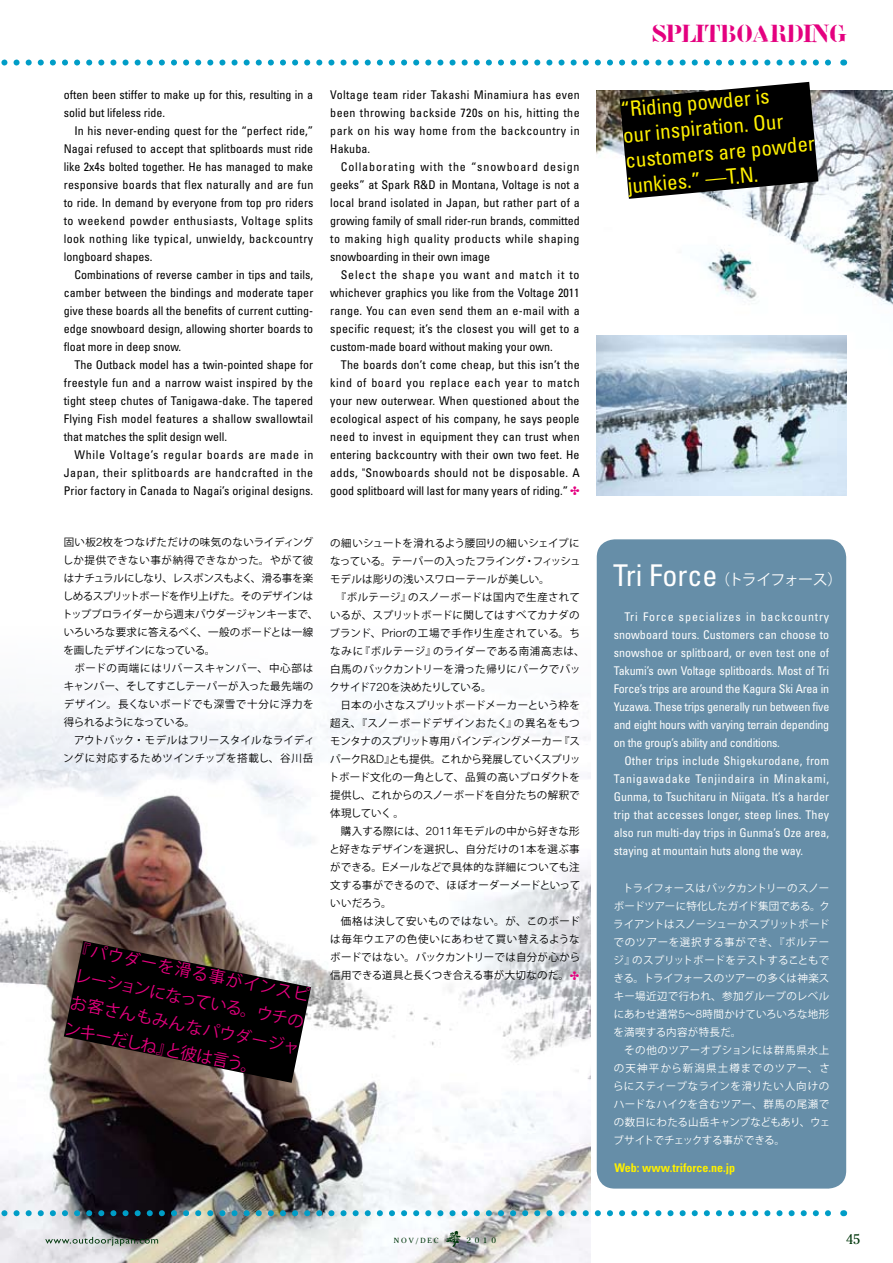
<style>
.page{position:relative;width:893px;height:1263px;background:#fff}
.page>*{position:absolute;margin:0;border:0;box-sizing:border-box;transform-origin:0 0}
.t1{font:condensed 21px/25.5px "Univers";color:#fff100}
.t2{font:16.5px/27px "Koz Go Std";color:#e4007f;text-align:justify}
.t3{font:15px "Koz Go Std";letter-spacing:-.07em;color:#fff}
.t4{font:13.8px "Cheltenham";color:#00370b}
.t5{font:condensed 12px/18px "Univers";color:#000;text-align:justify}
.t6{font:condensed 12px/18px "Univers";letter-spacing:-.01em;color:#fff;text-align:justify}
.t7{font:700 condensed 12px "Univers";color:#fff100}
.t8{font:10.5px/18px "Koz Go Std";letter-spacing:.005em;color:#000}
.t9{font:10.5px/18px "Koz Go Std";letter-spacing:.015em;color:#fff;text-align:justify}
.t10{font:10.5px "Koz Go Std";letter-spacing:-.045em;color:#000}
.t11{font:10.5px "Koz Go Std";letter-spacing:.04em;color:#000}
.t12{font:10.5px "Koz Go Std";letter-spacing:.025em;color:#000}
.t13{font:10.5px "Koz Go Std";letter-spacing:-.03em;color:#000}
.t14{font:10.5px "Koz Go Std";letter-spacing:-.035em;color:#000}
.t15{font:10.5px "Koz Go Std";letter-spacing:.05em;color:#000}
.t16{font:10.5px "Koz Go Std";letter-spacing:-.02em;color:#000}
.t17{font:10.5px "Koz Go Std";letter-spacing:.045em;color:#000}
.t18{font:10.5px "Koz Go Std";letter-spacing:.06em;color:#000}
.t19{font:7.8px "Cheltenham";color:#00370b;scale:1.15 1}
.t20{font:7.35px "Cheltenham";letter-spacing:.24em;color:#00370b;scale:1.05 1}
.s1{font-family:"Helvetica Neue";font-weight:300;font-size:11.55px}
.s2{font-family:"Arial Unicode MS";font-stretch:normal;color:#e4007f}
.s3{font-family:"Arial Unicode MS";font-size:12px;color:#e4007f}
.s4{font-family:"Univers";font-stretch:condensed;font-size:30px}
</style>
<div class="page">
<img style="left:597px;top:91px;width:295px;height:328px">
<img style="left:597px;top:336px;width:249px;height:159px">
<img style="left:0;top:703px;width:590px;height:560px">
<svg style="left:1px;top:60px;width:830px;height:6px"></svg>
<img style="left:0;top:1210px;width:831px;height:6px">
<svg style="left:64px;top:941px;width:247px;height:142px;background:#332d2a"></svg>
<svg style="left:620px;top:82px;width:198px;height:117px;background:#252525"></svg>
<div style="left:597px;top:539px;width:249px;height:649px;background:#668ea8;border-radius:18px"></div>
<svg style="left:45px;top:1237px;width:113px;height:9px"></svg>
<svg style="left:446px;top:1231px;width:15px;height:16px"></svg>
<p class="t5" style="left:64px;top:85px;width:251px">often been stiffer to make up for this, resulting in a solid but lifeless ride.</p>
<p class="t5" style="left:64px;top:121px;width:251px;text-indent:11px">In his never-ending quest for the “perfect ride,” Nagai refused to accept that splitboards must ride like 2x4s bolted together. He has managed to make responsive boards that flex naturally and are fun to ride. In demand by everyone from top pro riders to weekend powder enthusiasts, Voltage splits look nothing like typical, unwieldy, backcountry longboard shapes.</p>
<p class="t5" style="left:64px;top:265px;width:251px;text-indent:11px">Combinations of reverse camber in tips and tails, camber between the bindings and moderate taper give these boards all the benefits of current cutting&shy;edge snowboard design, allowing shorter boards to float more in deep snow.</p>
<p class="t5" style="left:64px;top:355px;width:251px;text-indent:11px">The Outback model has a twin-pointed shape for freestyle fun and a narrow waist inspired by the tight steep chutes of Tanigawa-dake. The tapered Flying Fish model features a shallow swallowtail that matches the split design well.</p>
<p class="t5" style="left:64px;top:445px;width:251px;text-indent:11px">While Voltage’s regular boards are made in Japan, their splitboards are handcrafted in the Prior factory in Canada to Nagai’s original designs.</p>
<p class="t8" style="left:62px;top:534px;width:258px">固い板<span class="s1">2</span>枚をつなげただけの味気のないライディングしか提供できない事が納得できなかった。やがて彼はナチュラルにしなり、レスポンスもよく、滑る事を楽しめるスプリットボードを作り上げた。そのデザインはトッププロライダーから週末パウダージャンキーまで、いろいろな要求に答えるべく、一般のボードとは一線を画したデザインになっている。</p>
<p class="t8" style="left:64px;top:660px;width:251px;text-align:justify;text-indent:11px">ボードの両端にはリバースキャンバー、中心部はキャンバー、そしてすこしテーパーが入った最先端のデザイン。長くないボードでも深雪で十分に浮力を得られるようになっている。</p>
<p class="t8" style="left:63px;top:732px;width:253px;text-align:right">アウトバック・モデルはフリースタイルなライディングに対応するためツインチップを搭載し、谷川岳</p>
<h2 class="t2" style="left:84px;top:935px;width:236px;text-indent:-7px;rotate:12deg">『パウダーを滑る事がインスピレーションになっている。ウチのお客さんもみんなパウダージャンキーだしね』と彼は言う。</h2>
<p class="t5" style="left:330px;top:85px;width:251px">Voltage team rider Takashi Minamiura has even been throwing backside 720s on his, hitting the park on his way home from the backcountry in Hakuba.</p>
<p class="t5" style="left:330px;top:157px;width:251px;text-indent:11px">Collaborating with the “snowboard design geeks” at Spark R&amp;D in Montana, Voltage is not a local brand isolated in Japan, but rather part of a growing family of small rider-run brands, committed to making high quality products while shaping snowboarding in their own image</p>
<p class="t5" style="left:330px;top:265px;width:251px;text-indent:11px">Select the shape you want and match it to whichever graphics you like from the Voltage 2011 range. You can even send them an e-mail with a specific request; it’s the closest you will get to a custom-made board without making your own.</p>
<p class="t5" style="left:330px;top:355px;width:251px;text-indent:11px">The boards don’t come cheap, but this isn’t the kind of board you replace each year to match your new outerwear. When questioned about the ecological aspect of his company, he says people need to invest in equipment they can trust when entering backcountry with their own two feet. He adds, "Snowboards should not be disposable. A good splitboard will last for many years of riding.” <span class="s2">✤</span></p>
<p class="t14" style="left:330px;top:536px;width:251px">の細いシュートを滑れるよう腰回りの細いシェイプに</p>
<p class="t10" style="left:330px;top:554px;width:252px">なっている。テーパーの入ったフライング・フィッシュ</p>
<p class="t8" style="left:330px;top:570px;width:221px">モデルは彫りの浅いスワローテールが美しい。</p>
<p class="t12" style="left:336px;top:590px;width:246px">『ボルテージ』のスノーボードは国内で生産されて</p>
<p class="t8" style="left:330px;top:606px;width:251px">いるが、スプリットボードに関してはすべてカナダの</p>
<p class="t11" style="left:330px;top:626px;width:252px">ブランド、<span class="s1">Prior</span>の工場で手作り生産されている。ち</p>
<p class="t15" style="left:330px;top:644px;width:256px">なみに『ボルテージ』のライダーである南浦高志は、</p>
<p class="t16" style="left:330px;top:662px;width:252px">白馬のバックカントリーを滑った帰りにパークでバッ</p>
<p class="t13" style="left:330px;top:680px;width:163px">クサイド<span class="s1">720</span>を決めたりしている。</p>
<p class="t8" style="left:340px;top:696px;width:241px">日本の小さなスプリットボードメーカーという枠を</p>
<p class="t17" style="left:330px;top:716px;width:251px">超え、『スノーボードデザインおたく』の異名をもつ</p>
<p class="t13" style="left:330px;top:734px;width:251px">モンタナのスプリット専用バインディングメーカー『ス</p>
<p class="t10" style="left:330px;top:752px;width:252px">パーク<span class="s1">R&amp;D</span>』とも提供。これから発展していくスプリッ</p>
<p class="t12" style="left:329px;top:770px;width:253px">トボード文化の一角として、品質の高いプロダクトを</p>
<p class="t8" style="left:330px;top:786px;width:251px">提供し、これからのスノーボードを自分たちの解釈で</p>
<p class="t8" style="left:330px;top:804px;width:75px">体現していく。</p>
<p class="t8" style="left:341px;top:822px;width:240px">購入する際には、<span class="s1">2011</span>年モデルの中から好きな形</p>
<p class="t8" style="left:329px;top:840px;width:252px">と好きなデザインを選択し、自分だけの<span class="s1">1</span>本を選ぶ事</p>
<p class="t8" style="left:330px;top:858px;width:251px">ができる。<span class="s1">E</span>メールなどで具体的な詳細についても注</p>
<p class="t8" style="left:330px;top:876px;width:251px">文する事ができるので、ほぼオーダーメードといって</p>
<p class="t8" style="left:330px;top:894px;width:63px">いいだろう。</p>
<p class="t18" style="left:341px;top:914px;width:240px">価格は決して安いものではない。が、このボード</p>
<p class="t11" style="left:330px;top:932px;width:251px">は毎年ウエアの色使いにあわせて買い替えるような</p>
<p class="t8" style="left:330px;top:948px;width:252px">ボードではない。バックカントリーでは自分が心から</p>
<p class="t8" style="left:330px;top:967px;width:250px">信用できる道具と長くつき合える事が大切なのだ。<span class="s3">✤</span></p>
<h1 class="t1" style="left:620px;top:96px;width:192px;rotate:-5deg">“Riding powder is<br>our inspiration. Our customers are powder junkies.” —T.N.</h1>
<p class="t3" style="left:613px;top:570px;width:231px"><span class="s4">Tri Force</span>（トライフォース）</p>
<p class="t6" style="left:614px;top:607px;width:217px;text-indent:11px">Tri Force specializes in backcountry snowboard tours. Customers can choose to snowshoe or splitboard, or even test one of Takumi’s own Voltage splitboards. Most of Tri Force’s trips are around the Kagura Ski Area in Yuzawa. These trips generally run between five and eight hours with varying terrain depending on the group’s ability and conditions.</p>
<p class="t6" style="left:614px;top:751px;width:217px;text-indent:11px">Other trips include Shigekurodane, from Tanigawadake Tenjindaira in Minakami, Gunma, to Tsuchitaru in Niigata. It’s a harder trip that accesses longer, steep lines. They also run multi-day trips in Gunma’s Oze area, staying at mountain huts along the way.</p>
<p class="t9" style="left:613px;top:880px;width:218px;text-indent:10px">トライフォースはバックカントリーのスノーボードツアーに特化したガイド集団である。クライアントはスノーシューかスプリットボードでのツアーを選択する事ができ、『ボルテージ』のスプリットボードをテストすることもできる。トライフォースのツアーの多くは神楽スキー場近辺で行われ、参加グループのレベルにあわせ通常<span class="s1">5</span>～<span class="s1">8</span>時間かけていろいろな地形を満喫する内容が特長だ。</p>
<p class="t9" style="left:613px;top:1042px;width:218px;text-indent:11px">その他のツアーオプションには群馬県水上の天神平から新潟県土樽までのツアー、さらにスティープなラインを滑りたい人向けのハードなハイクを含むツアー、群馬の尾瀬での数日にわたる山岳キャンプなどもあり、ウェブサイトでチェックする事ができる。</p>
<p class="t7" style="left:614px;top:1160px;width:122px">Web: www.triforce.ne.jp</p>
<p class="t20" style="left:394px;top:1236px;width:44px">NOV/DEC</p>
<p class="t19" style="left:467px;top:1235px;width:27px">2 0 1 0</p>
<p class="t4" style="left:846px;top:1231px;width:16px">45</p>
</div>
